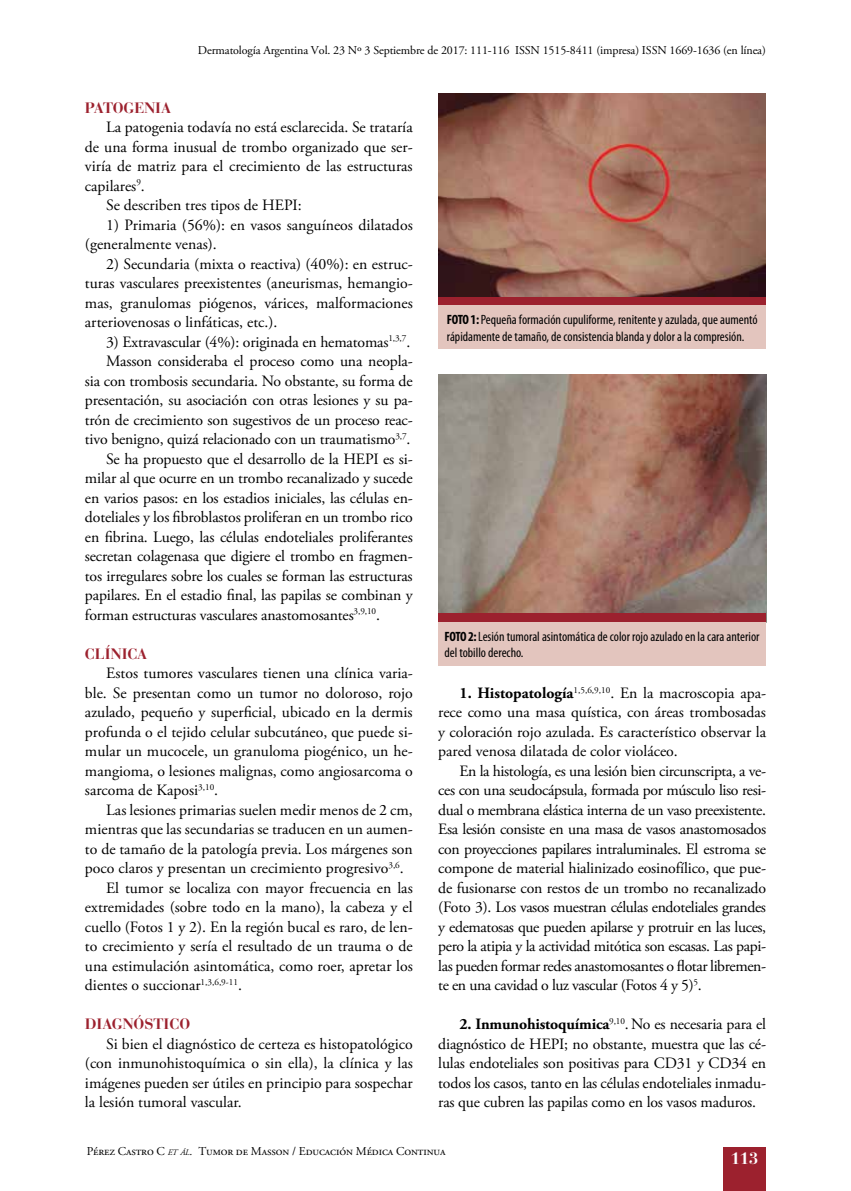
<style>
.page{position:relative;width:851px;height:1191px;background:#fff}
.page>*{position:absolute;margin:0;border:0;box-sizing:border-box;transform-origin:0 0}
.t1{font:700 16.5px "Bauer Bodoni Std";color:#fff}
.t2{font:15.75px/19.5px "Adobe Garamond Pro";letter-spacing:-.01em;color:#000;text-align:justify}
.t3{font:700 15px "Bauer Bodoni Std";color:#9c212e}
.t4{font:condensed 13.5px/16.2px "Myriad Pro";color:#000}
.t5{font:12px "Adobe Garamond Pro";letter-spacing:-.01em;color:#000}
.s1{font-weight:700}
.s2{font-style:italic;font-size:8.4px}
.s3{font-style:italic}
</style>
<div class="page">
<div style="left:723px;top:1146px;width:42px;height:45px;background:#9c212e"></div>
<img style="left:438px;top:94px;width:327px;height:203px">
<div style="left:438px;top:297px;width:328px;height:9px;background:#9c212e"></div>
<div style="left:438px;top:306px;width:328px;height:43px;background:#e3c5be"></div>
<img style="left:438px;top:375px;width:328px;height:238px">
<div style="left:438px;top:613px;width:328px;height:9px;background:#9c212e"></div>
<div style="left:438px;top:622px;width:328px;height:43px;background:#e3c5be"></div>
<p class="t5" style="left:198px;top:43px;width:569px">Dermatología Argentina Vol. 23 Nº 3 Septiembre de 2017: 111-116 ISSN 1515-8411 (impresa) ISSN 1669-1636 (en línea)</p>
<p class="t3" style="left:85px;top:98px;width:88px">PATOGENIA</p>
<p class="t2" style="left:106px;top:118px;width:308px">La patogenia todavía no está esclarecida. Se trataría</p>
<p class="t2" style="left:85px;top:137px;width:329px">de una forma inusual de trombo organizado que ser-</p>
<p class="t2" style="left:85px;top:157px;width:329px">viría de matriz para el crecimiento de las estructuras</p>
<p class="t2" style="left:85px;top:176px;width:61px">capilares<sup>9</sup>.</p>
<p class="t2" style="left:106px;top:196px;width:197px">Se describen tres tipos de HEPI:</p>
<p class="t2" style="left:85px;top:215px;width:329px;text-indent:21px">1) Primaria (56%): en vasos sanguíneos dilatados (generalmente venas).</p>
<p class="t2" style="left:85px;top:254px;width:329px;text-indent:21px">2) Secundaria (mixta o reactiva) (40%): en estruc&shy;turas vasculares preexistentes (aneurismas, hemangio&shy;mas, granulomas piógenos, várices, malformaciones arteriovenosas o linfáticas, etc.).</p>
<p class="t2" style="left:106px;top:332px;width:305px">3) Extravascular (4%): originada en hematomas<sup>1,3,7</sup>.</p>
<p class="t2" style="left:106px;top:352px;width:308px">Masson consideraba el proceso como una neopla-</p>
<p class="t2" style="left:85px;top:371px;width:329px">sia con trombosis secundaria. No obstante, su forma de</p>
<p class="t2" style="left:85px;top:391px;width:329px">presentación, su asociación con otras lesiones y su pa-</p>
<p class="t2" style="left:85px;top:410px;width:329px">trón de crecimiento son sugestivos de un proceso reac-</p>
<p class="t2" style="left:85px;top:430px;width:327px">tivo benigno, quizá relacionado con un traumatismo<sup>3,7</sup>.</p>
<p class="t2" style="left:106px;top:449px;width:308px">Se ha propuesto que el desarrollo de la HEPI es si-</p>
<p class="t2" style="left:85px;top:469px;width:329px">milar al que ocurre en un trombo recanalizado y sucede</p>
<p class="t2" style="left:85px;top:488px;width:329px">en varios pasos: en los estadios iniciales, las células en-</p>
<p class="t2" style="left:85px;top:508px;width:329px">doteliales y los fibroblastos proliferan en un trombo rico</p>
<p class="t2" style="left:85px;top:527px;width:329px">en fibrina. Luego, las células endoteliales proliferantes</p>
<p class="t2" style="left:85px;top:547px;width:329px">secretan colagenasa que digiere el trombo en fragmen-</p>
<p class="t2" style="left:85px;top:566px;width:329px">tos irregulares sobre los cuales se forman las estructuras</p>
<p class="t2" style="left:85px;top:586px;width:329px">papilares. En el estadio final, las papilas se combinan y</p>
<p class="t2" style="left:85px;top:605px;width:296px">forman estructuras vasculares anastomosantes<sup>3,9,10</sup>.</p>
<p class="t3" style="left:85px;top:644px;width:64px">CLÍNICA</p>
<p class="t2" style="left:85px;top:664px;width:329px;text-indent:21px">Estos tumores vasculares tienen una clínica varia&shy;ble. Se presentan como un tumor no doloroso, rojo azulado, pequeño y superficial, ubicado en la dermis profunda o el tejido celular subcutáneo, que puede si&shy;mular un mucocele, un granuloma piogénico, un he&shy;mangioma, o lesiones malignas, como angiosarcoma o sarcoma de Kaposi<sup>3,10</sup>.</p>
<p class="t2" style="left:106px;top:800px;width:308px">Las lesiones primarias suelen medir menos de 2 cm,</p>
<p class="t2" style="left:85px;top:820px;width:329px">mientras que las secundarias se traducen en un aumen-</p>
<p class="t2" style="left:85px;top:839px;width:329px">to de tamaño de la patología previa. Los márgenes son</p>
<p class="t2" style="left:85px;top:859px;width:320px">poco claros y presentan un crecimiento progresivo<sup>3,6</sup>.</p>
<p class="t2" style="left:106px;top:878px;width:308px">El tumor se localiza con mayor frecuencia en las</p>
<p class="t2" style="left:85px;top:898px;width:329px">extremidades (sobre todo en la mano), la cabeza y el</p>
<p class="t2" style="left:85px;top:917px;width:329px">cuello (Fotos 1 y 2). En la región bucal es raro, de len-</p>
<p class="t2" style="left:85px;top:937px;width:329px">to crecimiento y sería el resultado de un trauma o de</p>
<p class="t2" style="left:85px;top:956px;width:329px">una estimulación asintomática, como roer, apretar los</p>
<p class="t2" style="left:85px;top:976px;width:158px">dientes o succionar<sup>1,3,6,9-11</sup>.</p>
<p class="t3" style="left:85px;top:1015px;width:107px">DIAGNÓSTICO</p>
<p class="t2" style="left:85px;top:1034px;width:329px;text-indent:21px">Si bien el diagnóstico de certeza es histopatológico (con inmunohistoquímica o sin ella), la clínica y las imágenes pueden ser útiles en principio para sospechar la lesión tumoral vascular.</p>
<p class="t4" style="left:446px;top:312px;width:312px"><span class="s1">FOTO 1:</span> Pequeña formación cupuliforme, renitente y azulada, que aumentó rápidamente de tamaño, de consistencia blanda y dolor a la compresión.</p>
<p class="t4" style="left:444px;top:628px;width:316px"><span class="s1">FOTO 2:</span> Lesión tumoral asintomática de color rojo azulado en la cara anterior del tobillo derecho.</p>
<p class="t2" style="left:438px;top:683px;width:329px;text-indent:21px"><span class="s1">1. Histopatología</span><sup>1,5,6,9,10</sup>. En la macroscopia apa&shy;rece como una masa quística, con áreas trombosadas y coloración rojo azulada. Es característico observar la pared venosa dilatada de color violáceo.</p>
<p class="t2" style="left:438px;top:761px;width:329px;text-indent:21px">En la histología, es una lesión bien circunscripta, a ve&shy;ces con una seudocápsula, formada por músculo liso resi&shy;dual o membrana elástica interna de un vaso preexistente.<br>Esa lesión consiste en una masa de vasos anastomosados con proyecciones papilares intraluminales. El estroma se compone de material hialinizado eosinofílico, que pue&shy;de fusionarse con restos de un trombo no recanalizado (Foto 3). Los vasos muestran células endoteliales grandes y edematosas que pueden apilarse y protruir en las luces, pero la atipia y la actividad mitótica son escasas. Las papi&shy;las pueden formar redes anastomosantes o flotar libremen&shy;te en una cavidad o luz vascular (Fotos 4 y 5)<sup>5</sup>.</p>
<p class="t2" style="left:438px;top:1015px;width:329px;text-indent:21px"><span class="s1">2. Inmunohistoquímica</span><sup>9,10</sup>.No es necesaria para el diagnóstico de HEPI; no obstante, muestra que las cé&shy;lulas endoteliales son positivas para CD31 y CD34 en todos los casos, tanto en las células endoteliales inmadu&shy;ras que cubren las papilas como en los vasos maduros.</p>
<p class="t5" style="left:87px;top:1144px;width:360px">Pérez Castro C <span class="s2">et ál</span><span class="s3">.</span> Tumor de Masson / Educación Médica Continua</p>
<p class="t1" style="left:730px;top:1148px;width:29px">113</p>
</div>
